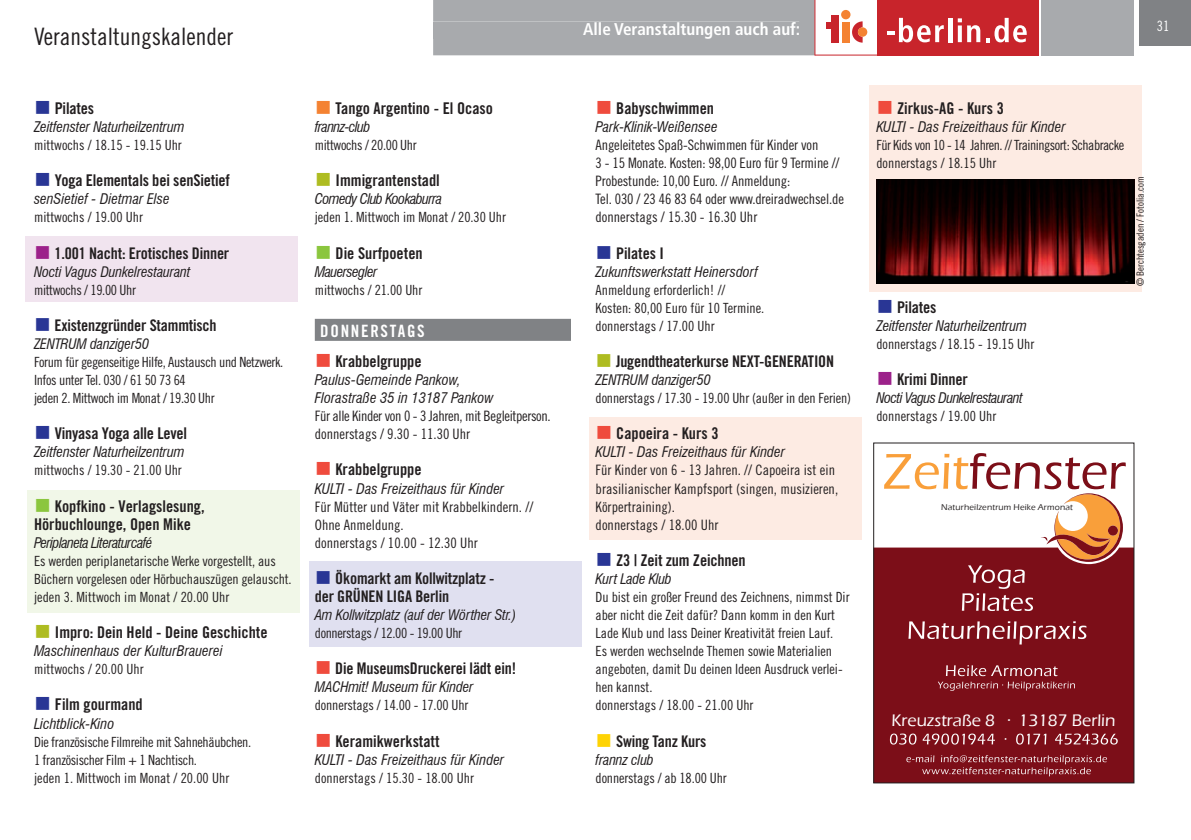
<style>
.page{position:relative;width:1191px;height:840px;background:#fff}
.page>*{position:absolute;margin:0;border:0;box-sizing:border-box;transform-origin:0 0}
.t1{font:24px "Trade Gothic Cond Eighteen";color:#231f20}
.t2{font:500 17.2px "Eras ITC";color:#fff}
.t3{font:700 condensed 17px "Frutiger";color:#fff}
.t4{font:17px "Trade Gothic Bold Cond Twenty";letter-spacing:.1em;color:#fff}
.t5{font:16.2px/18px "Trade Gothic Bold Cond Twenty";color:#231f20}
.t6{font:16px/18px "Trade Gothic Bold Cond Twenty";letter-spacing:-.01em;color:#231f20}
.t7{font:14.4px/18px "Trade Gothic Cond Eighteen";color:#231f20}
.t8{font:italic condensed 14.4px/18px "Swiss 721 BT";color:#231f20}
.t9{font:italic condensed 14.4px "Swiss 721 BT";letter-spacing:-.04em;color:#231f20}
.t10{font:14.4px/18px "Trade Gothic Cond Eighteen";letter-spacing:-.025em;color:#231f20}
.t11{font:italic condensed 14.2px "Swiss 721 BT";letter-spacing:-.01em;color:#231f20}
.t12{font:14.2px "Trade Gothic Cond Eighteen";color:#fff}
.t13{font:14px/18px "Trade Gothic Cond Eighteen";letter-spacing:-.005em;color:#231f20}
.t14{font:14px/18px "Trade Gothic Cond Eighteen";letter-spacing:-.025em;color:#231f20}
.t15{font:14px/18px "Trade Gothic Cond Eighteen";letter-spacing:-.035em;color:#231f20}
.t16{font:10px "Trade Gothic Cond Eighteen";color:#231f20}
.t17{font:500 8.6px "Eras ITC";letter-spacing:.025em;color:#231f20}
</style>
<div class="page">
<div style="left:1140px;top:0;width:51px;height:45px;background:#808285"></div>
<div style="left:877px;top:0;width:161px;height:55px;background:#c8242b"></div>
<svg style="left:887px;top:18px;width:56px;height:24px"></svg>
<hr style="left:948px;top:18px;width:4px;height:24px;background:#fff">
<svg style="left:957px;top:18px;width:69px;height:24px"></svg>
<div style="left:841px;top:10px;width:9px;height:9px;background:#f48232;border-radius:50%"></div>
<svg style="left:852px;top:21px;width:10px;height:22px"></svg>
<div style="left:831px;top:15px;width:8px;height:28px;background:#c8242b"></div>
<div style="left:826px;top:22px;width:8px;height:6px;background:#c8242b"></div>
<div style="left:842px;top:22px;width:7px;height:21px;background:#f48232"></div>
<div style="left:858px;top:27px;width:9px;height:10px;background:#f48232;border-radius:50%"></div>
<div style="left:433px;top:0;width:381px;height:55px;background:#a8aaad"></div>
<div style="left:433px;top:22px;width:366px;height:16px;background:#a8aaad"></div>
<hr style="left:814px;top:55px;width:63px;height:1px;background:#c8242b">
<div style="left:1041px;top:0;width:93px;height:55px;background:#a8aaad"></div>
<hr style="left:814px;top:0;width:1px;height:55px;background:#c8242b">
<div style="left:26px;top:236px;width:272px;height:65px;background:#f1e4ef"></div>
<div style="left:870px;top:85px;width:272px;height:206px;background:#fdebe3"></div>
<div style="left:590px;top:417px;width:272px;height:122px;background:#fdebe3"></div>
<div style="left:309px;top:560px;width:272px;height:86px;background:#e0e0f0"></div>
<div style="left:27px;top:489px;width:272px;height:123px;background:#f1f7e8"></div>
<div style="left:315px;top:318px;width:256px;height:22px;background:#808285"></div>
<div style="left:875px;top:547px;width:257px;height:233px;background:#7c0e18"></div>
<svg style="left:908px;top:621px;width:178px;height:23px;background:#974148"></svg>
<svg style="left:890px;top:733px;width:227px;height:11px;background:#9a454d"></svg>
<svg style="left:884px;top:453px;width:241px;height:157px"></svg>
<svg style="left:946px;top:665px;width:111px;height:10px"></svg>
<svg style="left:937px;top:681px;width:138px;height:9px"></svg>
<svg style="left:906px;top:754px;width:201px;height:22px;background:#8d2e37"></svg>
<div style="left:873px;top:442px;width:261px;height:340px;border:1px solid #231f20"></div>
<img style="left:876px;top:179px;width:258px;height:104px">
<h1 class="t1" style="left:34px;top:23px;width:201px">Veranstaltungskalender</h1>
<p class="t5" style="left:55px;top:99px;width:41px">Pilates</p>
<p class="t8" style="left:34px;top:118px;width:152px">Zeitfenster Naturheilzentrum</p>
<p class="t13" style="left:34px;top:136px;width:149px">mittwochs / 18.15 - 19.15 Uhr</p>
<p class="t5" style="left:55px;top:171px;width:177px">Yoga Elementals bei senSietief</p>
<p class="t8" style="left:34px;top:190px;width:137px">senSietief - Dietmar Else</p>
<p class="t13" style="left:34px;top:208px;width:110px">mittwochs / 19.00 Uhr</p>
<p class="t6" style="left:54px;top:243px;width:176px">1.001 Nacht: Erotisches Dinner</p>
<p class="t11" style="left:34px;top:263px;width:158px">Nocti Vagus Dunkelrestaurant</p>
<p class="t14" style="left:34px;top:280px;width:103px">mittwochs / 19.00 Uhr</p>
<p class="t6" style="left:54px;top:316px;width:164px">Existenzgründer Stammtisch</p>
<p class="t11" style="left:34px;top:335px;width:117px">ZENTRUM danziger50</p>
<p class="t14" style="left:34px;top:352px;width:251px">Forum für gegenseitige Hilfe, Austausch und Netzwerk.<br>Infos unter Tel. 030 / 61 50 73 64<br>jeden 2. Mittwoch im Monat / 19.30 Uhr</p>
<p class="t5" style="left:55px;top:424px;width:134px">Vinyasa Yoga alle Level</p>
<p class="t8" style="left:34px;top:443px;width:152px">Zeitfenster Naturheilzentrum</p>
<p class="t13" style="left:34px;top:461px;width:149px">mittwochs / 19.30 - 21.00 Uhr</p>
<p class="t5" style="left:34px;top:496px;width:172px;text-indent:21px">Kopfkino - Verlagslesung,<br>Hörbuchlounge, Open Mike</p>
<p class="t9" style="left:34px;top:533px;width:120px">Periplaneta Literaturcafé</p>
<p class="t13" style="left:34px;top:551px;width:259px">Es werden periplanetarische Werke vorgestellt, aus<br>Büchern vorgelesen oder Hörbuchauszügen gelauscht. jeden 3. Mittwoch im Monat / 20.00 Uhr</p>
<p class="t5" style="left:55px;top:623px;width:214px">Impro: Dein Held - Deine Geschichte</p>
<p class="t8" style="left:34px;top:641px;width:190px">Maschinenhaus der KulturBrauerei</p>
<p class="t13" style="left:34px;top:659px;width:111px">mittwochs / 20.00 Uhr</p>
<p class="t5" style="left:55px;top:695px;width:89px">Film gourmand</p>
<p class="t8" style="left:34px;top:713px;width:82px">Lichtblick-Kino</p>
<p class="t14" style="left:34px;top:732px;width:219px">Die französische Filmreihe mit Sahnehäubchen.<br>1 französischer Film + 1 Nachtisch.<br>jeden 1. Mittwoch im Monat / 20.00 Uhr</p>
<p class="t5" style="left:336px;top:99px;width:159px">Tango Argentino - El Ocaso</p>
<p class="t9" style="left:315px;top:118px;width:57px">frannz-club</p>
<p class="t14" style="left:315px;top:136px;width:103px">mittwochs / 20.00 Uhr</p>
<p class="t5" style="left:336px;top:171px;width:106px">Immigrantenstadl</p>
<p class="t9" style="left:315px;top:190px;width:129px">Comedy Club Kookaburra</p>
<p class="t13" style="left:315px;top:208px;width:193px">jeden 1. Mittwoch im Monat / 20.30 Uhr</p>
<p class="t5" style="left:336px;top:243px;width:89px">Die Surfpoeten</p>
<p class="t9" style="left:315px;top:262px;width:64px">Mauersegler</p>
<p class="t13" style="left:315px;top:280px;width:109px">mittwochs / 21.00 Uhr</p>
<p class="t4" style="left:320px;top:320px;width:106px">DONNERSTAGS</p>
<p class="t5" style="left:335px;top:352px;width:88px">Krabbelgruppe</p>
<p class="t8" style="left:315px;top:370px;width:180px">Paulus-Gemeinde Pankow,<br>Florastraße 35 in 13187 Pankow</p>
<p class="t10" style="left:315px;top:406px;width:237px">Für alle Kinder von 0 - 3 Jahren, mit Begleitperson. donnerstags / 9.30 - 11.30 Uhr</p>
<p class="t5" style="left:335px;top:460px;width:88px">Krabbelgruppe</p>
<p class="t8" style="left:315px;top:479px;width:191px">KULTI - Das Freizeithaus für Kinder</p>
<p class="t7" style="left:315px;top:497px;width:220px">Für Mütter und Väter mit Krabbelkindern. //<br>Ohne Anmeldung.<br>donnerstags / 10.00 - 12.30 Uhr</p>
<p class="t6" style="left:315px;top:568px;width:181px;text-indent:20px">Ökomarkt am Kollwitzplatz - der GRÜNEN LIGA Berlin</p>
<p class="t11" style="left:315px;top:606px;width:203px">Am Kollwitzplatz (auf der Wörther Str.)</p>
<p class="t14" style="left:315px;top:623px;width:149px">donnerstags / 12.00 - 19.00 Uhr</p>
<p class="t6" style="left:335px;top:659px;width:183px">Die MuseumsDruckerei lädt ein!</p>
<p class="t11" style="left:315px;top:678px;width:160px">MACHmit! Museum für Kinder</p>
<p class="t13" style="left:315px;top:696px;width:155px">donnerstags / 14.00 - 17.00 Uhr</p>
<p class="t5" style="left:335px;top:731px;width:106px">Keramikwerkstatt</p>
<p class="t8" style="left:315px;top:750px;width:191px">KULTI - Das Freizeithaus für Kinder</p>
<p class="t13" style="left:315px;top:768px;width:161px">donnerstags / 15.30 - 18.00 Uhr</p>
<p class="t3" style="left:583px;top:19px;width:219px">Alle Veranstaltungen auch auf:</p>
<p class="t5" style="left:616px;top:99px;width:99px">Babyschwimmen</p>
<p class="t8" style="left:595px;top:118px;width:123px">Park-Klinik-Weißensee</p>
<p class="t7" style="left:595px;top:136px;width:250px">Angeleitetes Spaß-Schwimmen für Kinder von<br>3 - 15 Monate. Kosten: 98,00 Euro für 9 Termine // Probestunde: 10,00 Euro. // Anmeldung:<br>Tel. 030 / 23 46 83 64 oder www.dreiradwechsel.de donnerstags / 15.30 - 16.30 Uhr</p>
<p class="t6" style="left:616px;top:243px;width:49px">Pilates I</p>
<p class="t11" style="left:595px;top:263px;width:164px">Zukunftswerkstatt Heinersdorf</p>
<p class="t13" style="left:595px;top:280px;width:170px">Anmeldung erforderlich! //<br>Kosten: 80,00 Euro für 10 Termine. donnerstags / 17.00 Uhr</p>
<p class="t6" style="left:616px;top:352px;width:220px">Jugendtheaterkurse NEXT-GENERATION</p>
<p class="t11" style="left:595px;top:371px;width:117px">ZENTRUM danziger50</p>
<p class="t13" style="left:595px;top:389px;width:257px">donnerstags / 17.30 - 19.00 Uhr (außer in den Ferien)</p>
<p class="t5" style="left:616px;top:424px;width:104px">Capoeira - Kurs 3</p>
<p class="t8" style="left:595px;top:443px;width:191px">KULTI - Das Freizeithaus für Kinder</p>
<p class="t7" style="left:595px;top:461px;width:244px">Für Kinder von 6 - 13 Jahren. // Capoeira ist ein brasilianischer Kampfsport (singen, musizieren, Körpertraining).<br>donnerstags / 18.00 Uhr</p>
<p class="t5" style="left:616px;top:550px;width:131px">Z3 | Zeit zum Zeichnen</p>
<p class="t11" style="left:595px;top:570px;width:78px">Kurt Lade Klub</p>
<p class="t13" style="left:595px;top:587px;width:255px">Du bist ein großer Freund des Zeichnens, nimmst Dir aber nicht die Zeit dafür? Dann komm in den Kurt Lade Klub und lass Deiner Kreativität freien Lauf.<br>Es werden wechselnde Themen sowie Materialien angeboten, damit Du deinen Ideen Ausdruck verlei&shy;hen kannst.<br>donnerstags / 18.00 - 21.00 Uhr</p>
<p class="t6" style="left:616px;top:731px;width:92px">Swing Tanz Kurs</p>
<p class="t11" style="left:595px;top:750px;width:60px">frannz club</p>
<p class="t13" style="left:595px;top:768px;width:132px">donnerstags / ab 18.00 Uhr</p>
<p class="t12" style="left:1157px;top:18px;width:14px">31</p>
<p class="t5" style="left:897px;top:99px;width:108px">Zirkus-AG - Kurs 3</p>
<p class="t8" style="left:876px;top:118px;width:191px">KULTI - Das Freizeithaus für Kinder</p>
<p class="t15" style="left:876px;top:136px;width:249px">Für Kids von 10 - 14 Jahren. // Trainingsort: Schabracke donnerstags / 18.15 Uhr</p>
<p class="t5" style="left:897px;top:298px;width:41px">Pilates</p>
<p class="t8" style="left:876px;top:316px;width:152px">Zeitfenster Naturheilzentrum</p>
<p class="t13" style="left:876px;top:334px;width:159px">donnerstags / 18.15 - 19.15 Uhr</p>
<p class="t5" style="left:897px;top:370px;width:72px">Krimi Dinner</p>
<p class="t9" style="left:876px;top:389px;width:148px">Nocti Vagus Dunkelrestaurant</p>
<p class="t13" style="left:876px;top:407px;width:121px">donnerstags / 19.00 Uhr</p>
<p class="t16" style="left:1134px;top:286px;width:111px;rotate:-90deg">© Berchtesgaden / Fotolia.com</p>
<p class="t17" style="left:941px;top:502px;width:133px">Naturheilzentrum Heike Armonat</p>
<p class="t2" style="left:891px;top:710px;width:225px">Kreuzstraße 8 · 13187 Berlin</p>
</div>
